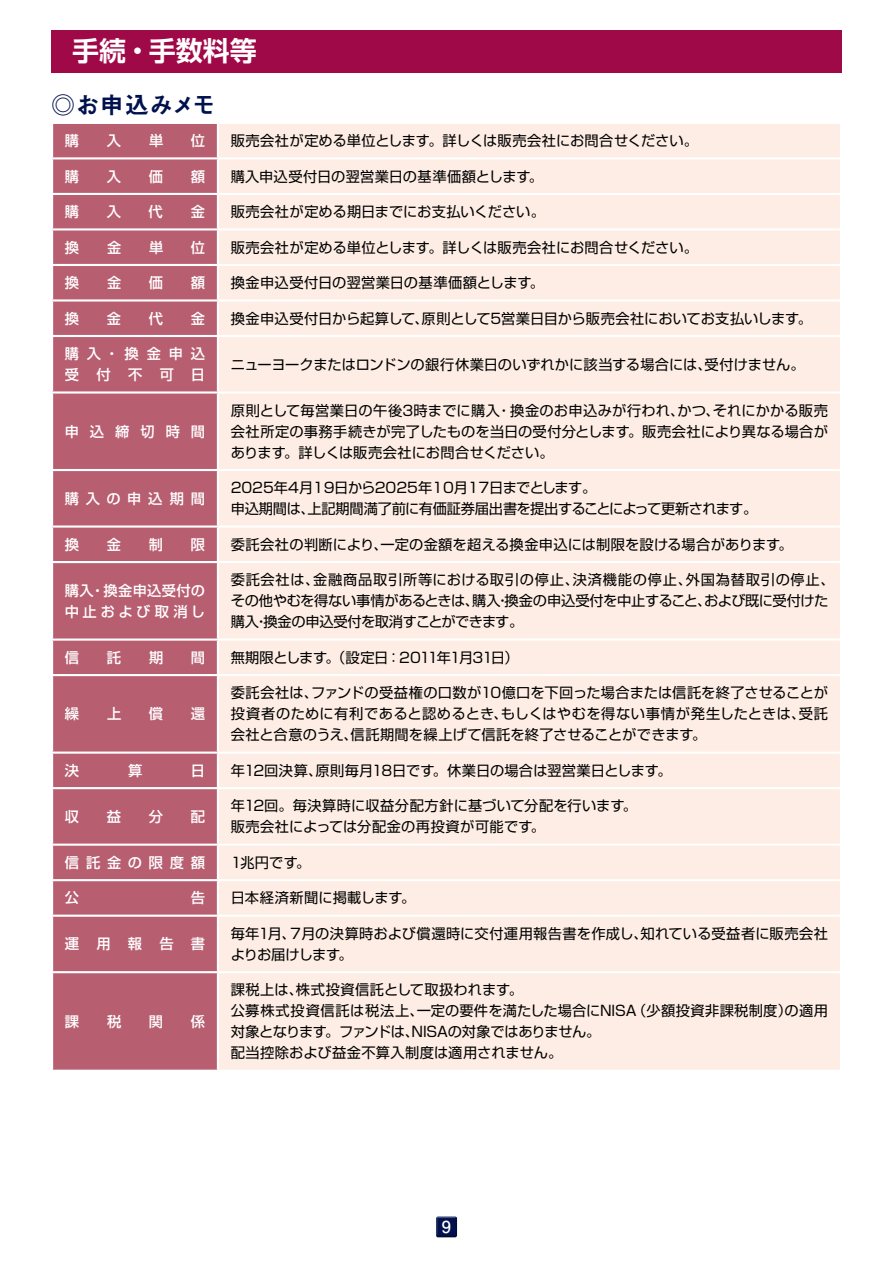
<style>
.page{position:relative;width:893px;height:1263px;background:#fff}
.page>*{position:absolute;margin:0;border:0;box-sizing:border-box;transform-origin:0 0}
.t1{font:700 27px "Shin Go Pro De";color:#fff}
.t2{font:24px "Midashi Go Pro MB31";letter-spacing:.005em;color:#00114e}
.t3{font:700 16.5px "Futo Go B101 Pro";color:#fff}
.t4{font:14.25px/21px "Shin Go Pro";color:#000}
.t5{font:500 14.25px "Shin Go Pro";letter-spacing:.48em;color:#fff}
.t6{font:14.25px "Shin Go Pro";letter-spacing:-.07em;color:#000}
.t7{font:500 14.25px/21px "Shin Go Pro";letter-spacing:.13em;color:#fff}
.t8{font:500 14.25px/21px "Shin Go Pro";letter-spacing:.875em;color:#fff}
</style>
<div class="page">
<div style="left:436px;top:1215px;width:23px;height:24px;background:#000;opacity:.75"></div>
<div style="left:53px;top:124px;width:164px;height:946px;background:#b85e71"></div>
<div style="left:219px;top:124px;width:621px;height:946px;background:#fdede4"></div>
<hr style="left:51px;top:157px;width:167px;height:2px;background:#fff">
<hr style="left:51px;top:193px;width:167px;height:2px;background:#fff">
<hr style="left:51px;top:228px;width:167px;height:2px;background:#fff">
<hr style="left:51px;top:264px;width:167px;height:2px;background:#fff">
<hr style="left:51px;top:299px;width:167px;height:3px;background:#fff">
<hr style="left:51px;top:335px;width:167px;height:2px;background:#fff">
<hr style="left:51px;top:391px;width:167px;height:3px;background:#fff">
<hr style="left:51px;top:469px;width:167px;height:2px;background:#fff">
<hr style="left:51px;top:525px;width:167px;height:3px;background:#fff">
<hr style="left:51px;top:561px;width:167px;height:2px;background:#fff">
<hr style="left:51px;top:638px;width:167px;height:3px;background:#fff">
<hr style="left:51px;top:674px;width:167px;height:2px;background:#fff">
<hr style="left:51px;top:751px;width:167px;height:3px;background:#fff">
<hr style="left:51px;top:787px;width:167px;height:2px;background:#fff">
<hr style="left:51px;top:843px;width:167px;height:3px;background:#fff">
<hr style="left:51px;top:879px;width:167px;height:2px;background:#fff">
<hr style="left:51px;top:915px;width:167px;height:2px;background:#fff">
<hr style="left:51px;top:971px;width:167px;height:2px;background:#fff">
<hr style="left:218px;top:157px;width:624px;height:2px;background:#fff">
<hr style="left:218px;top:193px;width:624px;height:2px;background:#fff">
<hr style="left:218px;top:228px;width:624px;height:2px;background:#fff">
<hr style="left:218px;top:264px;width:624px;height:2px;background:#fff">
<hr style="left:218px;top:299px;width:624px;height:3px;background:#fff">
<hr style="left:218px;top:335px;width:624px;height:2px;background:#fff">
<hr style="left:218px;top:391px;width:624px;height:3px;background:#fff">
<hr style="left:218px;top:469px;width:624px;height:2px;background:#fff">
<hr style="left:218px;top:525px;width:624px;height:3px;background:#fff">
<hr style="left:218px;top:561px;width:624px;height:2px;background:#fff">
<hr style="left:218px;top:638px;width:624px;height:3px;background:#fff">
<hr style="left:218px;top:674px;width:624px;height:2px;background:#fff">
<hr style="left:218px;top:751px;width:624px;height:3px;background:#fff">
<hr style="left:218px;top:787px;width:624px;height:2px;background:#fff">
<hr style="left:218px;top:843px;width:624px;height:3px;background:#fff">
<hr style="left:218px;top:879px;width:624px;height:2px;background:#fff">
<hr style="left:218px;top:915px;width:624px;height:2px;background:#fff">
<hr style="left:218px;top:971px;width:624px;height:2px;background:#fff">
<div style="left:51px;top:30px;width:791px;height:42px;background:#9f0948"></div>
<h1 class="t1" style="left:72px;top:29px;width:186px">手続・手数料等</h1>
<h2 class="t2" style="left:51px;top:86px;width:166px">◎お申込みメモ</h2>
<p class="t5" style="left:65px;top:129px;width:16px">購</p>
<p class="t5" style="left:107px;top:129px;width:16px">入</p>
<p class="t5" style="left:149px;top:129px;width:16px">単</p>
<p class="t5" style="left:191px;top:129px;width:16px">位</p>
<p class="t4" style="left:231px;top:128px;width:469px">販売会社が定める単位とします。詳しくは販売会社にお問合せください。</p>
<p class="t5" style="left:65px;top:164px;width:16px">購</p>
<p class="t5" style="left:107px;top:164px;width:16px">入</p>
<p class="t5" style="left:149px;top:164px;width:16px">価</p>
<p class="t5" style="left:191px;top:164px;width:16px">額</p>
<p class="t4" style="left:231px;top:164px;width:314px">購入申込受付日の翌営業日の基準価額とします。</p>
<p class="t5" style="left:65px;top:200px;width:16px">購</p>
<p class="t5" style="left:107px;top:200px;width:16px">入</p>
<p class="t5" style="left:149px;top:200px;width:16px">代</p>
<p class="t5" style="left:191px;top:200px;width:16px">金</p>
<p class="t4" style="left:231px;top:199px;width:316px">販売会社が定める期日までにお支払いください。</p>
<p class="t5" style="left:65px;top:235px;width:16px">換</p>
<p class="t5" style="left:107px;top:235px;width:16px">金</p>
<p class="t5" style="left:149px;top:235px;width:16px">単</p>
<p class="t5" style="left:191px;top:235px;width:16px">位</p>
<p class="t4" style="left:231px;top:235px;width:469px">販売会社が定める単位とします。詳しくは販売会社にお問合せください。</p>
<p class="t5" style="left:65px;top:271px;width:16px">換</p>
<p class="t5" style="left:107px;top:271px;width:16px">金</p>
<p class="t5" style="left:149px;top:271px;width:16px">価</p>
<p class="t5" style="left:191px;top:271px;width:16px">額</p>
<p class="t4" style="left:231px;top:270px;width:315px">換金申込受付日の翌営業日の基準価額とします。</p>
<p class="t5" style="left:65px;top:307px;width:16px">換</p>
<p class="t5" style="left:107px;top:307px;width:16px">金</p>
<p class="t5" style="left:149px;top:307px;width:16px">代</p>
<p class="t5" style="left:191px;top:307px;width:16px">金</p>
<p class="t4" style="left:231px;top:306px;width:583px">換金申込受付日から起算して、原則として5営業日目から販売会社においてお支払いします。</p>
<p class="t8" style="left:65px;top:342px;width:142px">購入・換金申込受付不可日</p>
<p class="t4" style="left:231px;top:352px;width:575px">ニューヨークまたはロンドンの銀行休業日のいずれかに該当する場合には、受付けません。</p>
<p class="t5" style="left:65px;top:420px;width:142px">申込締切時間</p>
<p class="t4" style="left:231px;top:398px;width:599px;text-align:justify">原則として毎営業日の午後3時までに購入・換金のお申込みが行われ、かつ、それにかかる販売会社所定の事務手続きが完了したものを当日の受付分とします。販売会社により異なる場合があります。詳しくは販売会社にお問合せください。</p>
<p class="t5" style="left:65px;top:487px;width:142px">購入の申込期間</p>
<p class="t4" style="left:231px;top:476px;width:528px">2025年4月19日から2025年10月17日までとします。<br>申込期間は、上記期間満了前に有価証券届出書を提出することによって更新されます。</p>
<p class="t5" style="left:65px;top:533px;width:16px">換</p>
<p class="t5" style="left:107px;top:533px;width:16px">金</p>
<p class="t5" style="left:149px;top:533px;width:16px">制</p>
<p class="t5" style="left:191px;top:533px;width:16px">限</p>
<p class="t4" style="left:231px;top:532px;width:564px">委託会社の判断により、一定の金額を超える換金申込には制限を設ける場合があります。</p>
<p class="t7" style="left:65px;top:578px;width:142px">購入・換金申込受付の中止および取消し</p>
<p class="t4" style="left:231px;top:568px;width:606px">委託会社は、金融商品取引所等における取引の停止、決済機能の停止、外国為替取引の停止、その他やむを得ない事情があるときは、購入・換金の申込受付を中止すること、および既に受付けた購入・換金の申込受付を取消すことができます。</p>
<p class="t5" style="left:65px;top:646px;width:16px">信</p>
<p class="t5" style="left:107px;top:646px;width:16px">託</p>
<p class="t5" style="left:149px;top:646px;width:16px">期</p>
<p class="t5" style="left:191px;top:646px;width:16px">間</p>
<p class="t6" style="left:231px;top:646px;width:290px">無期限とします。（設定日：2011年1月31日）</p>
<p class="t5" style="left:65px;top:702px;width:16px">繰</p>
<p class="t5" style="left:107px;top:702px;width:16px">上</p>
<p class="t5" style="left:149px;top:702px;width:16px">償</p>
<p class="t5" style="left:191px;top:702px;width:16px">還</p>
<p class="t4" style="left:231px;top:681px;width:599px;text-align:justify">委託会社は、ファンドの受益権の口数が10億口を下回った場合または信託を終了させることが投資者のために有利であると認めるとき、もしくはやむを得ない事情が発生したときは、受託会社と合意のうえ、信託期間を繰上げて信託を終了させることができます。</p>
<p class="t5" style="left:65px;top:759px;width:16px">決</p>
<p class="t5" style="left:128px;top:759px;width:16px">算</p>
<p class="t5" style="left:191px;top:759px;width:16px">日</p>
<p class="t4" style="left:231px;top:758px;width:442px">年12回決算、原則毎月18日です。休業日の場合は翌営業日とします。</p>
<p class="t5" style="left:65px;top:805px;width:16px">収</p>
<p class="t5" style="left:107px;top:805px;width:16px">益</p>
<p class="t5" style="left:149px;top:805px;width:16px">分</p>
<p class="t5" style="left:191px;top:805px;width:16px">配</p>
<p class="t4" style="left:231px;top:794px;width:408px">年12回。毎決算時に収益分配方針に基づいて分配を行います。販売会社によっては分配金の再投資が可能です。</p>
<p class="t5" style="left:65px;top:851px;width:142px">信託金の限度額</p>
<p class="t4" style="left:231px;top:850px;width:81px">1兆円です。</p>
<p class="t5" style="left:65px;top:886px;width:16px">公</p>
<p class="t5" style="left:191px;top:886px;width:16px">告</p>
<p class="t4" style="left:231px;top:886px;width:186px">日本経済新聞に掲載します。</p>
<p class="t5" style="left:65px;top:932px;width:142px">運用報告書</p>
<p class="t4" style="left:231px;top:921px;width:599px">毎年1月、７月の決算時および償還時に交付運用報告書を作成し、知れている受益者に販売会社よりお届けします。</p>
<p class="t5" style="left:65px;top:1010px;width:16px">課</p>
<p class="t5" style="left:107px;top:1010px;width:16px">税</p>
<p class="t5" style="left:149px;top:1010px;width:16px">関</p>
<p class="t5" style="left:191px;top:1010px;width:16px">係</p>
<p class="t4" style="left:231px;top:978px;width:599px">課税上は、株式投資信託として取扱われます。<br>公募株式投資信託は税法上、一定の要件を満たした場合にNISA（少額投資非課税制度）の適用対象となります。ファンドは、NISAの対象ではありません。<br>配当控除および益金不算入制度は適用されません。</p>
<p class="t3" style="left:442px;top:1214px;width:11px">9</p>
</div>
